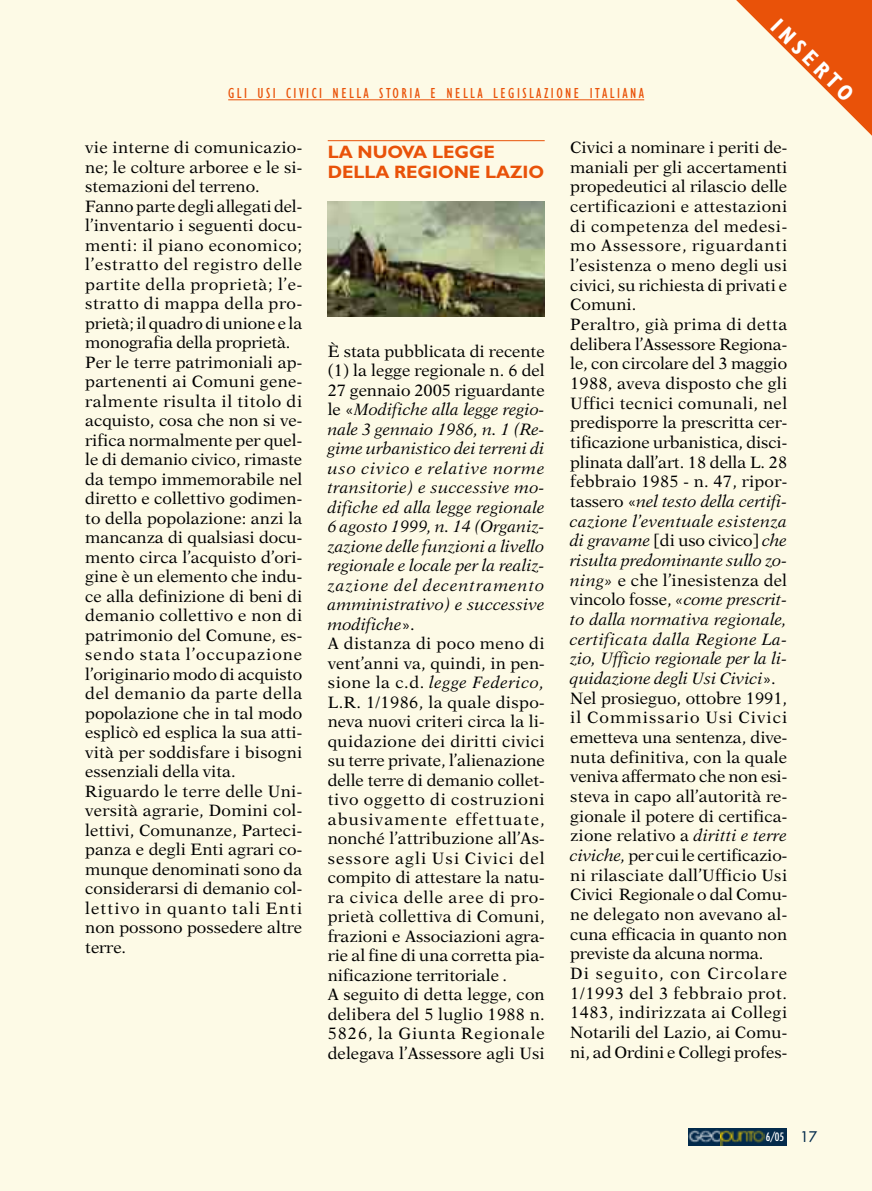
<style>
.page{position:relative;width:872px;height:1191px;background:#fdfae6}
.page>*{position:absolute;margin:0;border:0;box-sizing:border-box;transform-origin:0 0}
.t1{font:700 condensed 22.5px "Gill Sans";color:#fff}
.t2{font:700 18px/19.5px "Gill Sans";letter-spacing:-.005em;color:#e95209}
.t3{font:16.5px/19.5px "New Aster";letter-spacing:.005em;color:#000}
.t4{font:condensed 15px "Gill Sans";letter-spacing:.165em;color:#e95209}
.t5{font:14.25px "Futura";color:#042b4c}
.t6{font:condensed 11.25px "Futura";color:#fff}
.s1{font-style:italic}
</style>
<div class="page">
<svg style="left:736px;top:0;width:136px;height:136px"></svg>
<hr style="left:328px;top:140px;width:216px;height:1px;background:#e95209">
<hr style="left:228px;top:99px;width:164px;height:1px;background:#e95209">
<hr style="left:392px;top:99px;width:210px;height:1px;background:#e95209">
<hr style="left:602px;top:99px;width:42px;height:1px;background:#e95209">
<div style="left:687px;top:1128px;width:99px;height:17px;background:#042b4c"></div>
<svg style="left:687px;top:1128px;width:1px;height:17px"></svg>
<img style="left:688px;top:1130px;width:33px;height:15px">
<svg style="left:721px;top:1130px;width:43px;height:15px"></svg>
<img style="left:328px;top:202px;width:216px;height:115px">
<p class="t4" style="left:228px;top:88px;width:417px">GLI USI CIVICI NELLA STORIA E NELLA LEGISLAZIONE ITALIANA</p>
<h1 class="t1" style="left:780px;top:17px;width:108px;rotate:45deg">INSERTO</h1>
<p class="t3" style="left:85px;top:139px;width:218px">vie interne di comunicazio&shy;ne; le colture arboree e le si&shy;stemazioni del terreno.<br>Fanno parte degli allegati del&shy;l’inventario i seguenti docu&shy;menti: il piano economico; l’estratto del registro delle partite della proprietà; l’e&shy;stratto di mappa della pro&shy;prietà; il quadro di unione e la monografia della proprietà.<br>Per le terre patrimoniali ap&shy;partenenti ai Comuni gene&shy;ralmente risulta il titolo di acquisto, cosa che non si ve&shy;rifica normalmente per quel&shy;le di demanio civico, rimaste da tempo immemorabile nel diretto e collettivo godimen&shy;to della popolazione: anzi la mancanza di qualsiasi docu&shy;mento circa l’acquisto d’ori&shy;gine è un elemento che indu&shy;ce alla definizione di beni di demanio collettivo e non di patrimonio del Comune, es&shy;sendo stata l’occupazione l’originario modo di acquisto del demanio da parte della popolazione che in tal modo esplicò ed esplica la sua atti&shy;vità per soddisfare i bisogni essenziali della vita.<br>Riguardo le terre delle Uni&shy;versità agrarie, Domini col&shy;lettivi, Comunanze, Parteci&shy;panza e degli Enti agrari co&shy;munque denominati sono da considerarsi di demanio col&shy;lettivo in quanto tali Enti non possono possedere altre terre.</p>
<p class="t2" style="left:328px;top:144px;width:218px">LA NUOVA LEGGE<br>DELLA REGIONE LAZIO</p>
<p class="t3" style="left:328px;top:342px;width:218px">È stata pubblicata di recente (1) la legge regionale n. 6 del<br>27 gennaio 2005 riguardante le «<span class="s1">Modifiche alla legge regio&shy;nale 3 gennaio 1986, n. 1 (Re&shy;gime urbanistico dei terreni di uso civico e relative norme transitorie) e successive mo&shy;difiche ed alla legge regionale<br>6 agosto 1999, n. 14 (Organiz&shy;zazione delle funzioni a livello regionale e locale per la realiz&shy;zazione del decentramento amministrativo) e successive modifiche</span>».<br>A distanza di poco meno di vent’anni va, quindi, in pen&shy;sione la c.d. <span class="s1">legge Federico,<br></span>L.R. 1/1986, la quale dispo&shy;neva nuovi criteri circa la li&shy;quidazione dei diritti civici su terre private, l’alienazione delle terre di demanio collet&shy;tivo oggetto di costruzioni abusivamente effettuate, nonché l’attribuzione all’As&shy;sessore agli Usi Civici del compito di attestare la natu&shy;ra civica delle aree di pro&shy;prietà collettiva di Comuni, frazioni e Associazioni agra&shy;rie al fine di una corretta pia&shy;nificazione territoriale .<br>A seguito di detta legge, con delibera del 5 luglio 1988 n.<br>5826, la Giunta Regionale delegava l’Assessore agli Usi</p>
<p class="t3" style="left:570px;top:139px;width:218px">Civici a nominare i periti de&shy;maniali per gli accertamenti propedeutici al rilascio delle certificazioni e attestazioni di competenza del medesi&shy;mo Assessore, riguardanti l’esistenza o meno degli usi civici, su richiesta di privati e<br>Comuni.<br>Peraltro, già prima di detta delibera l’Assessore Regiona&shy;le, con circolare del 3 maggio<br>1988, aveva disposto che gli<br>Uffici tecnici comunali, nel predisporre la prescritta cer&shy;tificazione urbanistica, disci&shy;plinata dall’art. 18 della L. 28 febbraio 1985 - n. 47, ripor&shy;tassero «<span class="s1">nel testo della certifi&shy;cazione l’eventuale esistenza di gravame</span> [di uso civico] <span class="s1">che risulta predominante sullo zo&shy;ning»</span> e che l’inesistenza del vincolo fosse, <span class="s1">«come prescrit&shy;to dalla normativa regionale, certificata dalla Regione La&shy;zio, Ufficio regionale per la li&shy;quidazione degli Usi Civici</span>».<br>Nel prosieguo, ottobre 1991, il Commissario Usi Civici emetteva una sentenza, dive&shy;nuta definitiva, con la quale veniva affermato che non esi&shy;steva in capo all’autorità re&shy;gionale il potere di certifica&shy;zione relativo a <span class="s1">diritti e terre civiche,</span> per cui le certificazio&shy;ni rilasciate dall’Ufficio Usi<br>Civici Regionale o dal Comu&shy;ne delegato non avevano al&shy;cuna efficacia in quanto non previste da alcuna norma.<br>Di seguito, con Circolare<br>1/1993 del 3 febbraio prot.<br>1483, indirizzata ai Collegi<br>Notarili del Lazio, ai Comu&shy;ni, ad Ordini e Collegi profes-</p>
<p class="t6" style="left:765px;top:1131px;width:20px">6/05</p>
<p class="t5" style="left:800px;top:1129px;width:18px">17</p>
</div>
